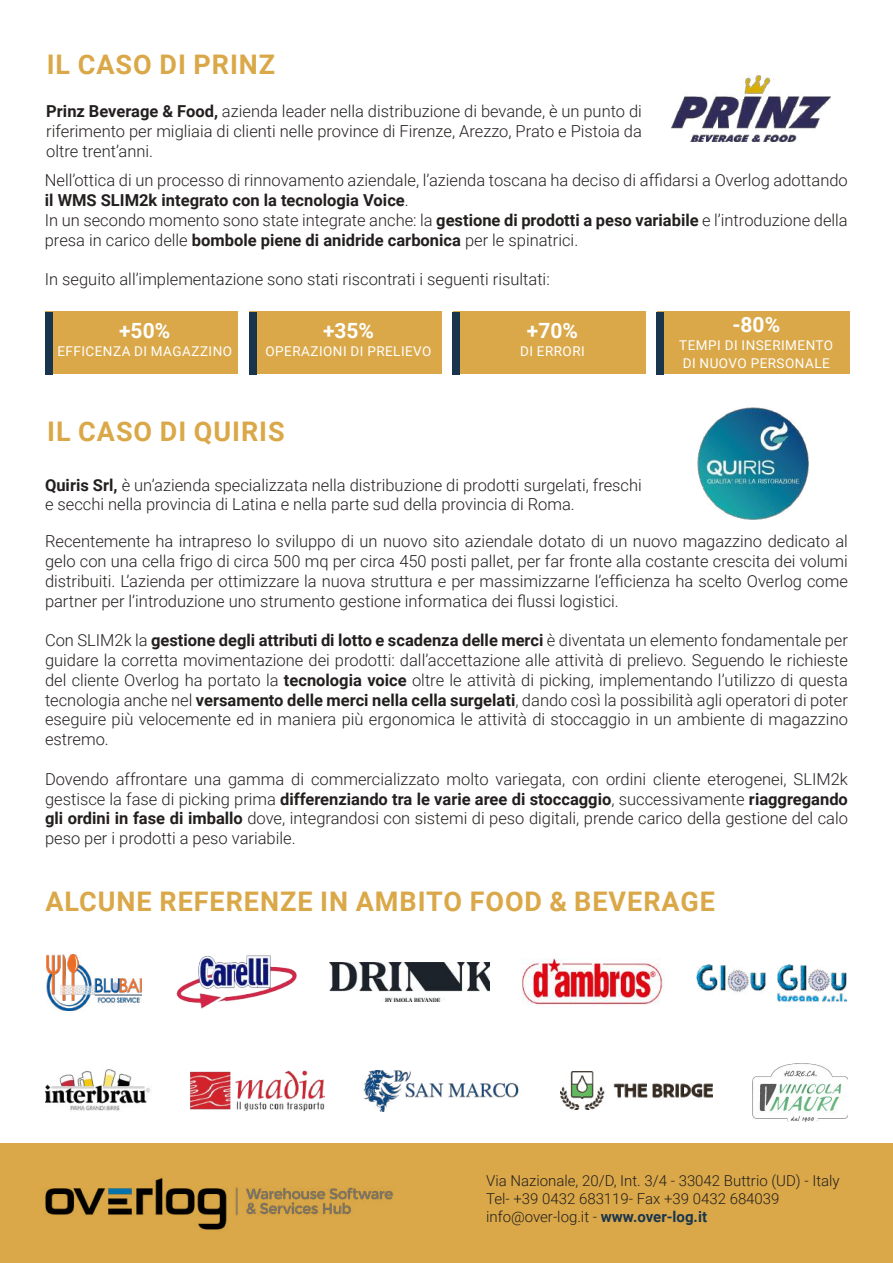
<style>
.page{position:relative;width:893px;height:1263px;background:#fff}
.page>*{position:absolute;margin:0;border:0;box-sizing:border-box;transform-origin:0 0}
.t1{font:700 27px "Roboto";letter-spacing:.035em;color:#daa848}
.t2{font:700 21px "Roboto";color:#fff}
.t3{font:300 16.5px/19.8px "Roboto";color:#241f1f;text-align:justify}
.t4{font:300 15px/18px "Roboto";color:#241f1f}
.t5{font:13.5px/18px "Roboto";letter-spacing:.035em;color:#fff}
.s1{font-weight:700}
.s2{font-weight:700;color:#19354e}
</style>
<div class="page">
<div style="left:0;top:1144px;width:893px;height:119px;background:#daa848"></div>
<img style="left:45px;top:1177px;width:348px;height:53px">
<div style="left:46px;top:311px;width:192px;height:63px;background:#daa848"></div>
<div style="left:45px;top:312px;width:7px;height:62px;background:#19354e"></div>
<div style="left:249px;top:311px;width:193px;height:63px;background:#daa848"></div>
<div style="left:249px;top:312px;width:7px;height:62px;background:#19354e"></div>
<div style="left:453px;top:311px;width:192px;height:63px;background:#daa848"></div>
<div style="left:453px;top:312px;width:7px;height:62px;background:#19354e"></div>
<div style="left:657px;top:311px;width:192px;height:63px;background:#daa848"></div>
<div style="left:657px;top:312px;width:7px;height:62px;background:#19354e"></div>
<img style="left:698px;top:408px;width:110px;height:112px">
<img style="left:671px;top:75px;width:159px;height:67px">
<img style="left:46px;top:955px;width:95px;height:55px">
<img style="left:329px;top:962px;width:161px;height:40px">
<img style="left:696px;top:964px;width:152px;height:39px">
<img style="left:45px;top:1069px;width:106px;height:42px">
<img style="left:752px;top:1063px;width:96px;height:58px">
<img style="left:190px;top:1070px;width:134px;height:41px">
<img style="left:363px;top:1070px;width:156px;height:41px">
<img style="left:561px;top:1071px;width:151px;height:39px">
<img style="left:521px;top:958px;width:144px;height:47px">
<img style="left:176px;top:955px;width:121px;height:54px">
<h1 class="t1" style="left:47px;top:46px;width:230px">IL CASO DI PRINZ</h1>
<p class="t3" style="left:46px;top:101px;width:597px"><span class="s1">Prinz Beverage &amp; Food,</span> azienda leader nella distribuzione di bevande, è un punto di riferimento per migliaia di clienti nelle province di Firenze, Arezzo, Prato e Pistoia da oltre trent’anni.</p>
<p class="t3" style="left:45px;top:170px;width:804px;text-align:left">Nell’ottica di un processo di rinnovamento aziendale, l’azienda toscana ha deciso di affidarsi a Overlog adottando <span class="s1">il WMS SLIM2k integrato con la tecnologia Voice</span>.<br>In un secondo momento sono state integrate anche: la <span class="s1">gestione di prodotti a peso variabile</span> e l’introduzione della presa in carico delle <span class="s1">bombole piene di anidride carbonica</span> per le spinatrici.</p>
<p class="t3" style="left:45px;top:269px;width:506px">In seguito all’implementazione sono stati riscontrati i seguenti risultati:</p>
<p class="t2" style="left:119px;top:316px;width:53px">+50%</p>
<p class="t5" style="left:57px;top:342px;width:176px">EFFICENZA DI MAGAZZINO</p>
<p class="t2" style="left:732px;top:309px;width:49px">-80%</p>
<p class="t5" style="left:679px;top:335px;width:155px">TEMPI DI INSERIMENTO<br>DI NUOVO PERSONALE</p>
<p class="t2" style="left:323px;top:316px;width:53px">+35%</p>
<p class="t5" style="left:266px;top:342px;width:168px">OPERAZIONI DI PRELIEVO</p>
<p class="t2" style="left:527px;top:316px;width:53px">+70%</p>
<p class="t5" style="left:520px;top:342px;width:66px">DI ERRORI</p>
<h1 class="t1" style="left:47px;top:413px;width:239px">IL CASO DI QUIRIS</h1>
<p class="t3" style="left:45px;top:474px;width:598px"><span class="s1">Quiris Srl,</span> è un’azienda specializzata nella distribuzione di prodotti surgelati, freschi e secchi nella provincia di Latina e nella parte sud della provincia di Roma.</p>
<p class="t3" style="left:45px;top:531px;width:804px">Recentemente ha intrapreso lo sviluppo di un nuovo sito aziendale dotato di un nuovo magazzino dedicato al gelo con una cella frigo di circa 500 mq per circa 450 posti pallet, per far fronte alla costante crescita dei volumi distribuiti. L’azienda per ottimizzare la nuova struttura e per massimizzarne l’efficienza ha scelto Overlog come partner per l’introduzione uno strumento gestione informatica dei flussi logistici.</p>
<p class="t3" style="left:45px;top:630px;width:804px">Con SLIM2k la <span class="s1">gestione degli attributi di lotto e scadenza delle merci</span> è diventata un elemento fondamentale per guidare la corretta movimentazione dei prodotti: dall’accettazione alle attività di prelievo. Seguendo le richieste del cliente Overlog ha portato la <span class="s1">tecnologia voice</span> oltre le attività di picking, implementando l’utilizzo di questa tecnologia anche nel <span class="s1">versamento delle merci nella cella surgelati</span>, dando così la possibilità agli operatori di poter eseguire più velocemente ed in maniera più ergonomica le attività di stoccaggio in un ambiente di magazzino estremo.</p>
<p class="t3" style="left:45px;top:768px;width:804px">Dovendo affrontare una gamma di commercializzato molto variegata, con ordini cliente eterogenei, SLIM2k gestisce la fase di picking prima <span class="s1">differenziando tra le varie aree di stoccaggio</span>, successivamente <span class="s1">riaggregando gli ordini in fase di imballo</span> dove, integrandosi con sistemi di peso digitali, prende carico della gestione del calo peso per i prodotti a peso variabile.</p>
<h1 class="t1" style="left:45px;top:883px;width:671px">ALCUNE REFERENZE IN AMBITO FOOD &amp; BEVERAGE</h1>
<p class="t4" style="left:486px;top:1171px;width:355px">Via Nazionale, 20/D, Int. 3/4 - 33042 Buttrio (UD) - Italy<br>Tel- +39 0432 683119- Fax +39 0432 684039 info@over-log.it - <span class="s2">www.over-log.it</span></p>
</div>
